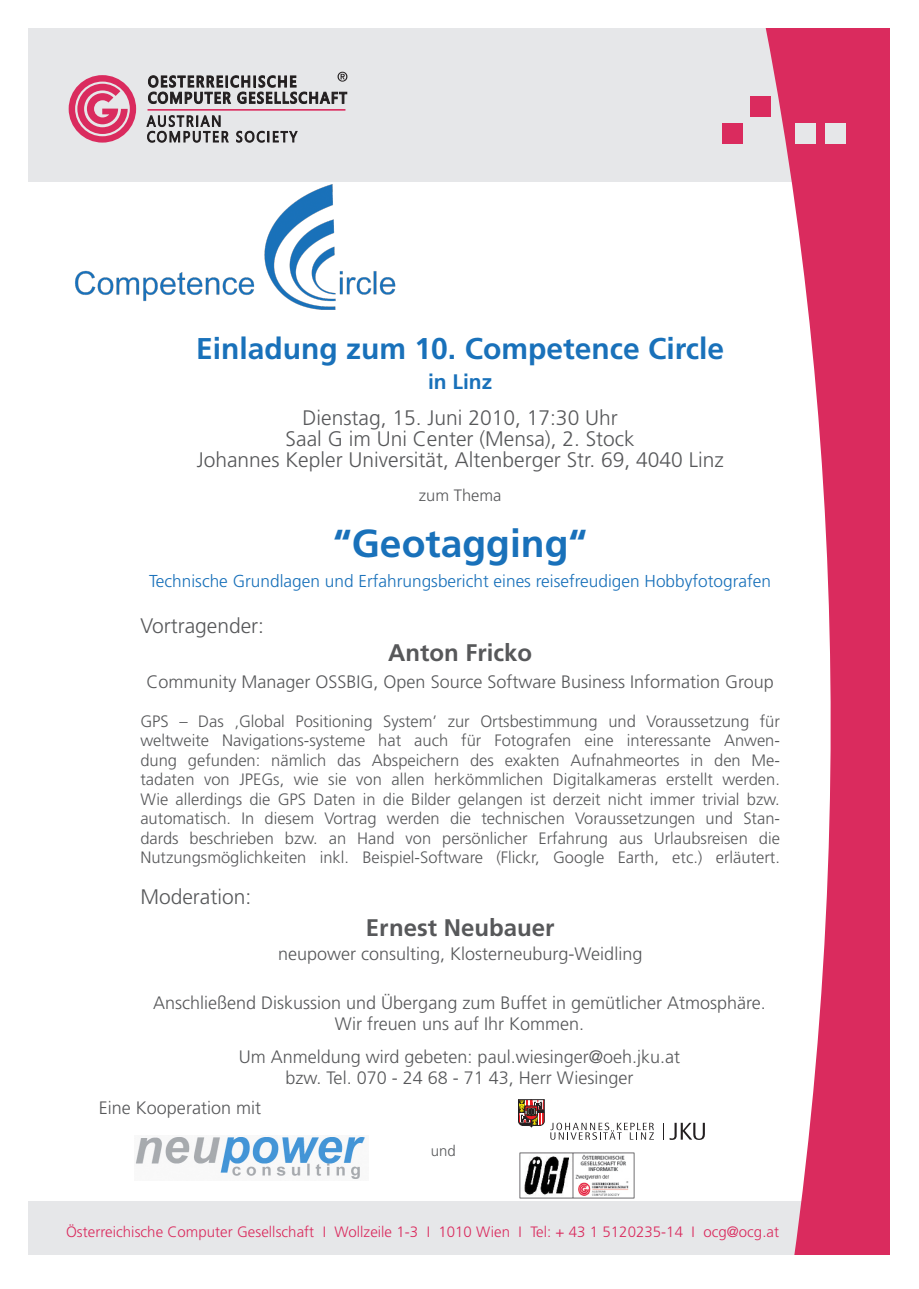
<style>
.page{position:relative;width:919px;height:1289px;background:#fff}
.page>*{position:absolute;margin:0;border:0;box-sizing:border-box;transform-origin:0 0}
.t1{font:700 39px "Frutiger";color:#1971ba}
.t2{font:700 30px "Frutiger";color:#1971ba}
.t3{font:700 24px "Frutiger";color:#57585a}
.t4{font:300 21px/21px "Frutiger";color:#57585a;text-align:center}
.t5{font:700 21px "Frutiger";color:#1971ba}
.t6{font:300 18px/21px "Frutiger";color:#57585a;text-align:center}
.t7{font:300 17.25px "Frutiger";color:#1971ba}
.t8{font:300 16.5px/19.5px "Frutiger";color:#57585a;text-align:justify}
.t9{font:300 15px "Frutiger";letter-spacing:.005em;color:#da2b5e}
.t10{font:300 15px "Frutiger";color:#57585a}
</style>
<div class="page">
<div style="left:28px;top:28px;width:859px;height:153px;background:#e6e7e9"></div>
<div style="left:28px;top:1200px;width:861px;height:54px;background:#e6e7e9"></div>
<svg style="left:747px;top:28px;width:142px;height:1226px;fill:#da2b5e"></svg>
<div style="left:750px;top:96px;width:21px;height:21px;background:#da2b5e"></div>
<div style="left:722px;top:123px;width:21px;height:20px;background:#da2b5e"></div>
<div style="left:794px;top:123px;width:21px;height:20px;background:#e6e7e9"></div>
<div style="left:825px;top:123px;width:20px;height:20px;background:#e6e7e9"></div>
<hr style="left:147px;top:109px;width:198px;height:2px;background:#da2b5e">
<svg style="left:236px;top:131px;width:61px;height:11px"></svg>
<svg style="left:146px;top:115px;width:82px;height:27px"></svg>
<svg style="left:69px;top:75px;width:67px;height:68px"></svg>
<svg style="left:148px;top:72px;width:199px;height:32px"></svg>
<svg style="left:518px;top:1099px;width:26px;height:27px"></svg>
<svg style="left:663px;top:1122px;width:41px;height:17px"></svg>
<svg style="left:550px;top:1122px;width:104px;height:17px"></svg>
<img style="left:75px;top:184px;width:321px;height:126px">
<img style="left:519px;top:1152px;width:115px;height:46px">
<img style="left:135px;top:1136px;width:230px;height:43px">
<p class="t2" style="left:196px;top:330px;width:529px">Einladung zum 10. Competence Circle</p>
<p class="t5" style="left:428px;top:369px;width:66px">in Linz</p>
<p class="t4" style="left:197px;top:407px;width:528px">Dienstag, 15. Juni 2010, 17:30 Uhr<br>Saal G im Uni Center (Mensa), 2. Stock<br>Johannes Kepler Universität, Altenberger Str. 69, 4040 Linz</p>
<p class="t8" style="left:419px;top:485px;width:84px">zum Thema</p>
<p class="t1" style="left:333px;top:520px;width:256px">“Geotagging“</p>
<p class="t7" style="left:149px;top:571px;width:623px">Technische Grundlagen und Erfahrungsbericht eines reisefreudigen Hobbyfotografen</p>
<p class="t4" style="left:140px;top:615px;width:125px">Vortragender:</p>
<p class="t3" style="left:388px;top:638px;width:145px">Anton Fricko</p>
<p class="t6" style="left:146px;top:671px;width:629px">Community Manager OSSBIG, Open Source Software Business Information Group</p>
<p class="t8" style="left:140px;top:711px;width:641px">GPS – Das ‚Global Positioning System’ zur Ortsbestimmung und Voraussetzung für weltweite Navigations-systeme hat auch für Fotografen eine interessante Anwen&shy;dung gefunden: nämlich das Abspeichern des exakten Aufnahmeortes in den Me&shy;tadaten von JPEGs, wie sie von allen herkömmlichen Digitalkameras erstellt werden.<br>Wie allerdings die GPS Daten in die Bilder gelangen ist derzeit nicht immer trivial bzw. automatisch. In diesem Vortrag werden die technischen Voraussetzungen und Stan&shy;dards beschrieben bzw. an Hand von persönlicher Erfahrung aus Urlaubsreisen die Nutzungsmöglichkeiten inkl. Beispiel-Software (Flickr, Google Earth, etc.) erläutert.</p>
<p class="t4" style="left:140px;top:886px;width:112px">Moderation:</p>
<p class="t3" style="left:366px;top:913px;width:190px">Ernest Neubauer</p>
<p class="t6" style="left:278px;top:943px;width:366px">neupower consulting, Klosterneuburg-Weidling</p>
<p class="t6" style="left:153px;top:992px;width:614px">Anschließend Diskussion und Übergang zum Buffet in gemütlicher Atmosphäre.</p>
<p class="t6" style="left:335px;top:1013px;width:251px">Wir freuen uns auf Ihr Kommen.</p>
<p class="t6" style="left:239px;top:1046px;width:443px">Um Anmeldung wird gebeten: paul.wiesinger@oeh.jku.at bzw. Tel. 070 - 24 68 - 71 43, Herr Wiesinger</p>
<p class="t6" style="left:99px;top:1097px;width:164px">Eine Kooperation mit</p>
<p class="t10" style="left:431px;top:1141px;width:27px">und</p>
<p class="t9" style="left:66px;top:1223px;width:714px">Österreichische Computer Gesellschaft I Wollzeile 1-3 I 1010 Wien I Tel: + 43 1 5120235-14 I ocg@ocg.at</p>
</div>
